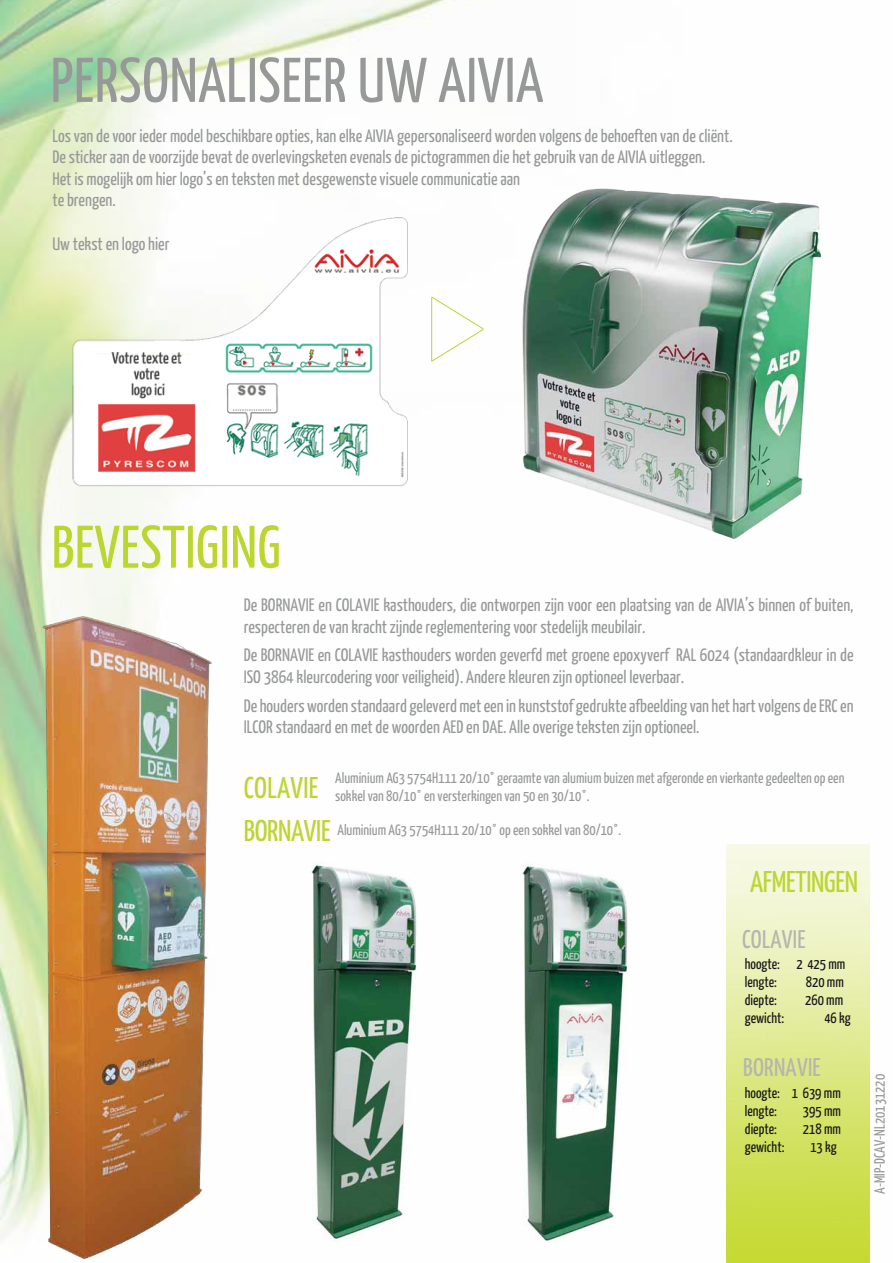
<style>
.page{position:relative;width:893px;height:1263px;background:#fff}
.page>*{position:absolute;margin:0;border:0;box-sizing:border-box;transform-origin:0 0}
.t1{font:63px "Yanone Kaffeesatz";letter-spacing:.01em;color:#979999}
.t2{font:60px "Yanone Kaffeesatz";letter-spacing:.01em;color:#bbd531}
.t3{font:30px "Yanone Kaffeesatz";letter-spacing:-.01em;color:#bbd531}
.t4{font:30px "Yanone Kaffeesatz";letter-spacing:.01em;color:#bbd531}
.t5{font:25.5px "Yanone Kaffeesatz";letter-spacing:.01em;color:#b5b5b0}
.t6{font:18px/21.6px "Yanone Kaffeesatz";color:#979999}
.t7{font:15px/18px "Yanone Kaffeesatz";color:#979999}
.t8{font:15px/18px "Yanone Kaffeesatz";color:#171717}
.s1{font-size:30px;color:#bbd531}
</style>
<div class="page">
<img style="left:0;top:0;width:449px;height:573px">
<img style="left:63px;top:212px;width:311px;height:281px">
<img style="left:522px;top:862px;width:106px;height:382px">
<img style="left:0;top:573px;width:417px;height:687px">
<img style="left:726px;top:844px;width:144px;height:419px">
<img style="left:374px;top:139px;width:447px;height:425px">
<h1 class="t1" style="left:51px;top:42px;width:494px">PERSONALISEER UW AIVIA</h1>
<p class="t6" style="left:52px;top:124px;width:682px">Los van de voor ieder model beschikbare opties, kan elke AIVIA gepersonaliseerd worden volgens de behoeften van de cliënt.<br>De sticker aan de voorzijde bevat de overlevingsketen evenals de pictogrammen die het gebruik van de AIVIA uitleggen.<br>Het is mogelijk om hier logo’s en teksten met desgewenste visuele communicatie aan<br>te brengen.</p>
<p class="t6" style="left:52px;top:232px;width:118px">Uw tekst en logo hier</p>
<h2 class="t2" style="left:52px;top:510px;width:231px">BEVESTIGING</h2>
<p class="t6" style="left:244px;top:593px;width:611px">De BORNAVIE en COLAVIE kasthouders, die ontworpen zijn voor een plaatsing van de AIVIA’s binnen of buiten, respecteren de van kracht zijnde reglementering voor stedelijk meubilair.</p>
<p class="t6" style="left:244px;top:644px;width:611px">De BORNAVIE en COLAVIE kasthouders worden geverfd met groene epoxyverf RAL 6024 (standaardkleur in de<br>ISO 3864 kleurcodering voor veiligheid). Andere kleuren zijn optioneel leverbaar.</p>
<p class="t6" style="left:244px;top:694px;width:611px">De houders worden standaard geleverd met een in kunststof gedrukte afbeelding van het hart volgens de ERC en<br>ILCOR standaard en met de woorden AED en DAE. Alle overige teksten zijn optioneel.</p>
<h3 class="t4" style="left:244px;top:769px;width:76px">COLAVIE</h3>
<p class="t7" style="left:335px;top:769px;width:511px">Aluminium AG3 5754H111 20/10° geraamte van alumium buizen met afgeronde en vierkante gedeelten op een sokkel van 80/10° en versterkingen van 50 en 30/10°.</p>
<p class="t7" style="left:244px;top:820px;width:379px"><span class="s1">BORNAVIE</span> Aluminium AG3 5754H111 20/10° op een sokkel van 80/10°.</p>
<h3 class="t3" style="left:750px;top:864px;width:110px">AFMETINGEN</h3>
<h3 class="t5" style="left:742px;top:923px;width:65px">COLAVIE</h3>
<p class="t8" style="left:745px;top:954px;width:102px">hoogte: 2 425 mm lengte:</p>
<p class="t8" style="left:806px;top:972px;width:40px">820 mm</p>
<p class="t8" style="left:745px;top:990px;width:34px">diepte:</p>
<p class="t8" style="left:805px;top:990px;width:40px">260 mm</p>
<p class="t8" style="left:745px;top:1008px;width:41px">gewicht:</p>
<p class="t8" style="left:824px;top:1008px;width:28px">46 kg</p>
<h3 class="t5" style="left:743px;top:1051px;width:79px">BORNAVIE</h3>
<p class="t8" style="left:745px;top:1083px;width:97px">hoogte: 1 639 mm lengte:</p>
<p class="t8" style="left:803px;top:1101px;width:40px">395 mm</p>
<p class="t8" style="left:745px;top:1119px;width:34px">diepte:</p>
<p class="t8" style="left:803px;top:1119px;width:40px">218 mm</p>
<p class="t8" style="left:745px;top:1137px;width:41px">gewicht:</p>
<p class="t8" style="left:810px;top:1137px;width:28px">13 kg</p>
<p class="t7" style="left:870px;top:1194px;width:121px;rotate:-90deg">A-MIP-DCAV-NL20131220</p>
</div>
